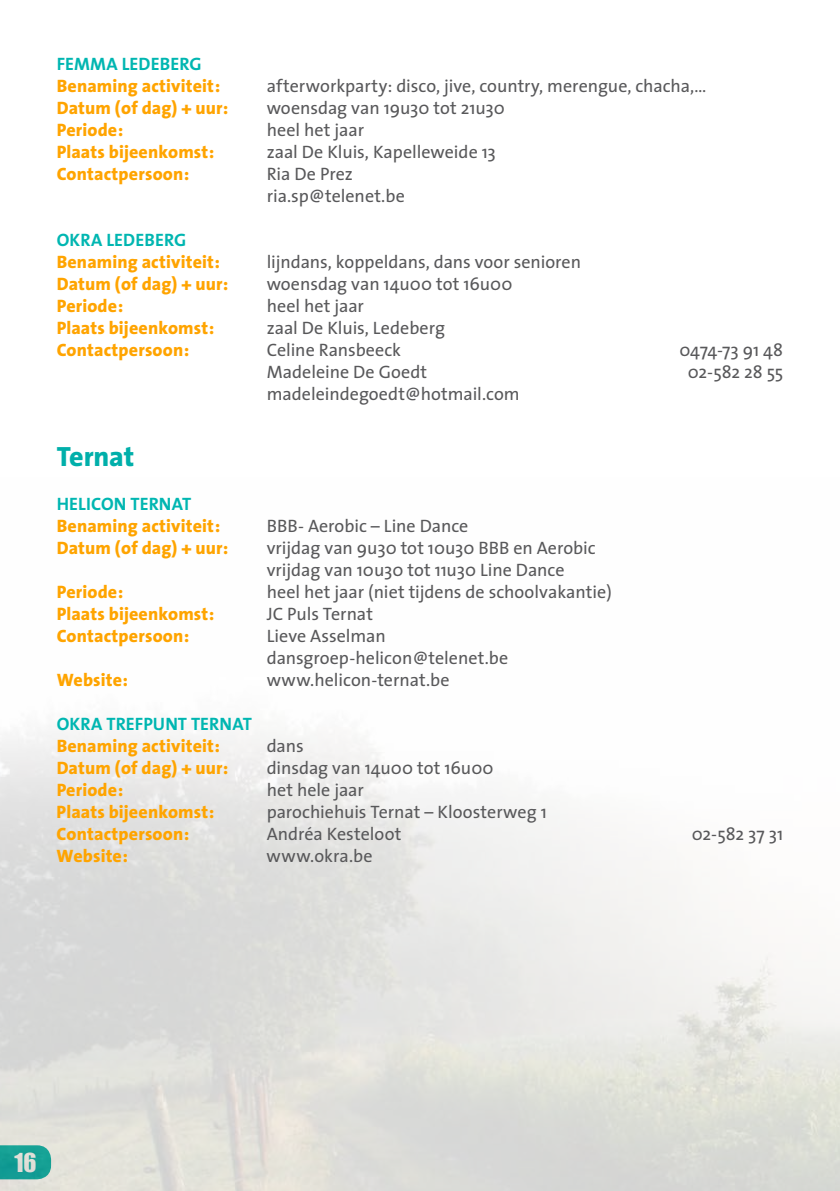
<style>
.page{position:relative;width:840px;height:1191px;background:#fff}
.page>*{position:absolute;margin:0;border:0;box-sizing:border-box;transform-origin:0 0}
.t1{font:800 28px "The Sans";letter-spacing:-.005em;color:#00afaa}
.t2{font:24px "Impact";color:#fff}
.t3{font:18px/22px "The Sans";color:#58585a}
.t4{font:800 18px "The Sans";letter-spacing:.01em;color:#ffa400}
.t5{font:700 18px "The Sans";letter-spacing:.005em;color:#00b6b1}
</style>
<div class="page">
<img style="left:0;top:727px;width:839px;height:464px">
<p class="t5" style="left:57px;top:49px;width:146px">FEMMA LEDEBERG</p>
<p class="t4" style="left:57px;top:70px;width:165px">Benaming activiteit:</p>
<p class="t3" style="left:266px;top:74px;width:441px">afterworkparty: disco, jive, country, merengue, chacha,…</p>
<p class="t4" style="left:57px;top:92px;width:173px">Datum (of dag) + uur:</p>
<p class="t3" style="left:266px;top:96px;width:239px">woensdag van 19u30 tot 21u30</p>
<p class="t4" style="left:57px;top:114px;width:68px">Periode:</p>
<p class="t3" style="left:266px;top:118px;width:99px">heel het jaar</p>
<p class="t4" style="left:57px;top:136px;width:159px">Plaats bijeenkomst:</p>
<p class="t3" style="left:266px;top:140px;width:230px">zaal De Kluis, Kapelleweide 13</p>
<p class="t4" style="left:57px;top:158px;width:134px">Contactpersoon:</p>
<p class="t3" style="left:266px;top:162px;width:140px">Ria De Prez ria.sp@telenet.be</p>
<p class="t5" style="left:57px;top:225px;width:131px">OKRA LEDEBERG</p>
<p class="t4" style="left:57px;top:246px;width:165px">Benaming activiteit:</p>
<p class="t3" style="left:266px;top:250px;width:316px">lijndans, koppeldans, dans voor senioren</p>
<p class="t4" style="left:57px;top:268px;width:173px">Datum (of dag) + uur:</p>
<p class="t3" style="left:266px;top:272px;width:247px">woensdag van 14u00 tot 16u00</p>
<p class="t4" style="left:57px;top:290px;width:68px">Periode:</p>
<p class="t3" style="left:266px;top:294px;width:99px">heel het jaar</p>
<p class="t4" style="left:57px;top:312px;width:159px">Plaats bijeenkomst:</p>
<p class="t3" style="left:266px;top:316px;width:180px">zaal De Kluis, Ledeberg</p>
<p class="t4" style="left:57px;top:334px;width:134px">Contactpersoon:</p>
<p class="t3" style="left:266px;top:338px;width:136px">Celine Ransbeeck</p>
<p class="t3" style="left:679px;top:338px;width:105px">0474-73 91 48</p>
<p class="t3" style="left:266px;top:360px;width:162px">Madeleine De Goedt</p>
<p class="t3" style="left:687px;top:360px;width:97px">02-582 28 55</p>
<p class="t3" style="left:266px;top:382px;width:254px">madeleindegoedt@hotmail.com</p>
<h1 class="t1" style="left:57px;top:433px;width:79px">Ternat</h1>
<p class="t5" style="left:57px;top:489px;width:136px">HELICON TERNAT</p>
<p class="t4" style="left:57px;top:510px;width:165px">Benaming activiteit:</p>
<p class="t3" style="left:266px;top:514px;width:203px">BBB- Aerobic – Line Dance</p>
<p class="t4" style="left:57px;top:532px;width:173px">Datum (of dag) + uur:</p>
<p class="t3" style="left:266px;top:536px;width:330px">vrijdag van 9u30 tot 10u30 BBB en Aerobic vrijdag van 10u30 tot 11u30 Line Dance</p>
<p class="t4" style="left:57px;top:576px;width:68px">Periode:</p>
<p class="t3" style="left:266px;top:580px;width:346px">heel het jaar (niet tijdens de schoolvakantie)</p>
<p class="t4" style="left:57px;top:598px;width:159px">Plaats bijeenkomst:</p>
<p class="t3" style="left:266px;top:602px;width:108px">JC Puls Ternat</p>
<p class="t4" style="left:57px;top:620px;width:134px">Contactpersoon:</p>
<p class="t3" style="left:266px;top:624px;width:243px">Lieve Asselman dansgroep-helicon@telenet.be</p>
<p class="t4" style="left:57px;top:664px;width:73px">Website:</p>
<p class="t3" style="left:266px;top:668px;width:184px">www.helicon-ternat.be</p>
<p class="t5" style="left:57px;top:709px;width:197px">OKRA TREFPUNT TERNAT</p>
<p class="t4" style="left:57px;top:730px;width:165px">Benaming activiteit:</p>
<p class="t3" style="left:266px;top:734px;width:39px">dans</p>
<p class="t4" style="left:57px;top:752px;width:173px">Datum (of dag) + uur:</p>
<p class="t3" style="left:266px;top:756px;width:228px">dinsdag van 14u00 tot 16u00</p>
<p class="t4" style="left:57px;top:774px;width:68px">Periode:</p>
<p class="t3" style="left:266px;top:778px;width:99px">het hele jaar</p>
<p class="t4" style="left:57px;top:796px;width:159px">Plaats bijeenkomst:</p>
<p class="t3" style="left:266px;top:800px;width:281px">parochiehuis Ternat – Kloosterweg 1</p>
<p class="t4" style="left:57px;top:818px;width:134px">Contactpersoon:</p>
<p class="t3" style="left:266px;top:822px;width:136px">Andréa Kesteloot</p>
<p class="t3" style="left:691px;top:822px;width:93px">02-582 37 31</p>
<p class="t4" style="left:57px;top:840px;width:73px">Website:</p>
<p class="t3" style="left:266px;top:844px;width:107px">www.okra.be</p>
<h2 class="t2" style="left:14px;top:1143px;width:24px">16</h2>
</div>
